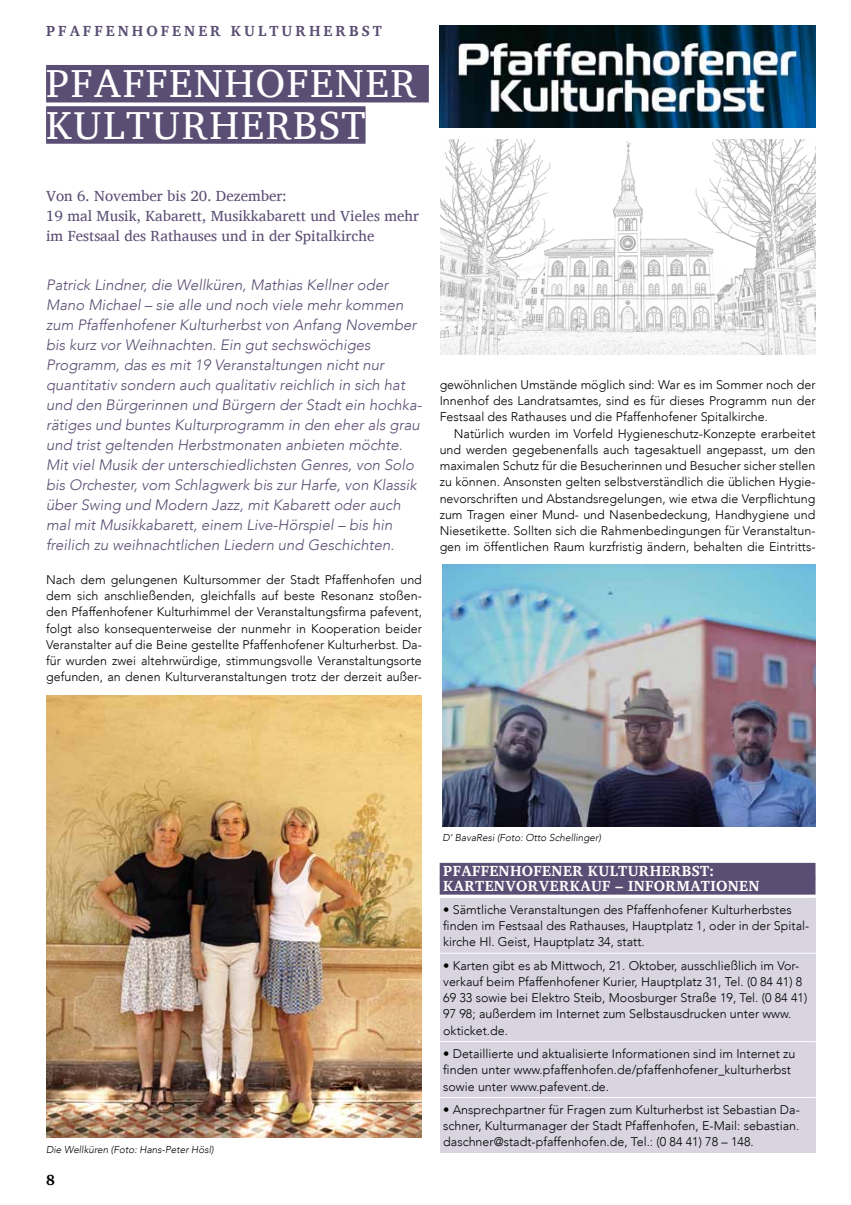
<style>
.page{position:relative;width:851px;height:1205px;background:#fff}
.page>*{position:absolute;margin:0;border:0;box-sizing:border-box;transform-origin:0 0}
.t1{font:40px/41.2px "Charis SIL";letter-spacing:.04em;color:#fff}
.t2{font:italic 300 15px/20px "Avenir LT";color:#5b4e74}
.t3{font:15px/20px "Charis SIL";color:#5b4e74}
.t4{font:700 15px/15.5px "Charis SIL";letter-spacing:.02em;color:#fff}
.t5{font:700 15px "Charis SIL";letter-spacing:.2em;color:#5b4e74}
.t6{font:700 15px "Charis SIL";color:#000}
.t7{font:300 12.5px/16.2px "Avenir LT";color:#000;text-align:justify}
.t8{font:italic 300 10px "Avenir LT";color:#000}
</style>
<div class="page">
<img style="left:440px;top:139px;width:375px;height:215px">
<div style="left:439px;top:863px;width:376px;height:16px;background:#5b4e74"></div>
<div style="left:439px;top:878px;width:376px;height:16px;background:#5b4e74"></div>
<div style="left:439px;top:898px;width:376px;height:255px;background:#d8d5e0"></div>
<hr style="left:439px;top:953px;width:376px;height:1px;background:#fff">
<hr style="left:439px;top:1041px;width:376px;height:1px;background:#fff">
<hr style="left:439px;top:1097px;width:376px;height:1px;background:#fff">
<img style="left:46px;top:695px;width:376px;height:442px">
<img style="left:442px;top:564px;width:373px;height:262px">
<div style="left:46px;top:65px;width:383px;height:37px;background:#5b4e74"></div>
<div style="left:46px;top:106px;width:319px;height:38px;background:#5b4e74"></div>
<img style="left:439px;top:25px;width:376px;height:102px">
<p class="t5" style="left:46px;top:22px;width:337px">PFAFFENHOFENER KULTURHERBST</p>
<h1 class="t1" style="left:46px;top:63px;width:361px">Pfaffenhofener<br>Kulturherbst</h1>
<p class="t3" style="left:46px;top:186px;width:374px">Von 6. November bis 20. Dezember:<br>19 mal Musik, Kabarett, Musikkabarett und Vieles mehr im Festsaal des Rathauses und in der Spitalkirche</p>
<p class="t2" style="left:46px;top:275px;width:377px">Patrick Lindner, die Wellküren, Mathias Kellner oder Mano Michael – sie alle und noch viele mehr kommen zum Pfaffenhofener Kulturherbst von Anfang November bis kurz vor Weihnachten. Ein gut sechswöchiges Programm, das es mit 19 Veranstaltungen nicht nur quantitativ sondern auch qualitativ reichlich in sich hat und den Bürgerinnen und Bürgern der Stadt ein hochka&shy;rätiges und buntes Kulturprogramm in den eher als grau und trist geltenden Herbstmonaten anbieten möchte.<br>Mit viel Musik der unterschiedlichsten Genres, von Solo bis Orchester, vom Schlagwerk bis zur Harfe, von Klassik über Swing und Modern Jazz, mit Kabarett oder auch mal mit Musikkabarett, einem Live-Hörspiel – bis hin freilich zu weihnachtlichen Liedern und Geschichten.</p>
<p class="t7" style="left:46px;top:571px;width:377px">Nach dem gelungenen Kultursommer der Stadt Pfaffenhofen und dem sich anschließenden, gleichfalls auf beste Resonanz stoßen&shy;den Pfaffenhofener Kulturhimmel der Veranstaltungsfirma pafevent, folgt also konsequenterweise der nunmehr in Kooperation beider Veranstalter auf die Beine gestellte Pfaffenhofener Kulturherbst. Da&shy;für wurden zwei altehrwürdige, stimmungsvolle Veranstaltungsorte gefunden, an denen Kulturveranstaltungen trotz der derzeit außer-</p>
<p class="t7" style="left:439px;top:376px;width:377px">gewöhnlichen Umstände möglich sind: War es im Sommer noch der Innenhof des Landratsamtes, sind es für dieses Programm nun der Festsaal des Rathauses und die Pfaffenhofener Spitalkirche.</p>
<p class="t7" style="left:439px;top:425px;width:377px;text-indent:14px">Natürlich wurden im Vorfeld Hygieneschutz-Konzepte erarbeitet und werden gegebenenfalls auch tagesaktuell angepasst, um den maximalen Schutz für die Besucherinnen und Besucher sicher stellen zu können. Ansonsten gelten selbstverständlich die üblichen Hygie&shy;nevorschriften und Abstandsregelungen, wie etwa die Verpflichtung zum Tragen einer Mund- und Nasenbedeckung, Handhygiene und Niesetikette. Sollten sich die Rahmenbedingungen für Veranstaltun&shy;gen im öffentlichen Raum kurzfristig ändern, behalten die Eintritts-</p>
<p class="t8" style="left:46px;top:1143px;width:169px">Die Wellküren (Foto: Hans-Peter Hösl)</p>
<p class="t6" style="left:46px;top:1171px;width:10px">8</p>
<p class="t8" style="left:442px;top:832px;width:160px">D‘ BavaResi (Foto: Otto Schellinger)</p>
<p class="t4" style="left:443px;top:863px;width:272px">PFAFFENHOFENER KULTURHERBST:<br>KARTE</p>
<p class="t4" style="left:494px;top:878px;width:183px">NVORVERKAUF – INFORMATI</p>
<p class="t4" style="left:716px;top:878px;width:45px">ONEN</p>
<p class="t7" style="left:443px;top:901px;width:367px;text-align:left">• Sämtliche Veranstaltungen des Pfaffenhofener Kulturherbstes finden im Festsaal des Rathauses, Hauptplatz 1, oder in der Spital&shy;kirche Hl. Geist, Hauptplatz 34, statt.</p>
<p class="t7" style="left:443px;top:957px;width:365px;text-align:left">• Karten gibt es ab Mittwoch, 21. Oktober, ausschließlich im Vor&shy;verkauf beim Pfaffenhofener Kurier, Hauptplatz 31, Tel. (0 84 41) 8<br>69 33 sowie bei Elektro Steib, Moosburger Straße 19, Tel. (0 84 41)<br>97 98; außerdem im Internet zum Selbstausdrucken unter www. okticket.de.</p>
<p class="t7" style="left:443px;top:1045px;width:353px;text-align:left">• Detaillierte und aktualisierte Informationen sind im Internet zu finden unter www.pfaffenhofen.de/pfaffenhofener_kulturherbst sowie unter www.pafevent.de.</p>
<p class="t7" style="left:443px;top:1101px;width:358px">• Ansprechpartner für Fragen zum Kulturherbst ist Sebastian Da&shy;schner, Kulturmanager der Stadt Pfaffenhofen, E-Mail: sebastian. daschner@stadt-pfaffenhofen.de, Tel.: (0 84 41) 78 – 148.</p>
</div>
